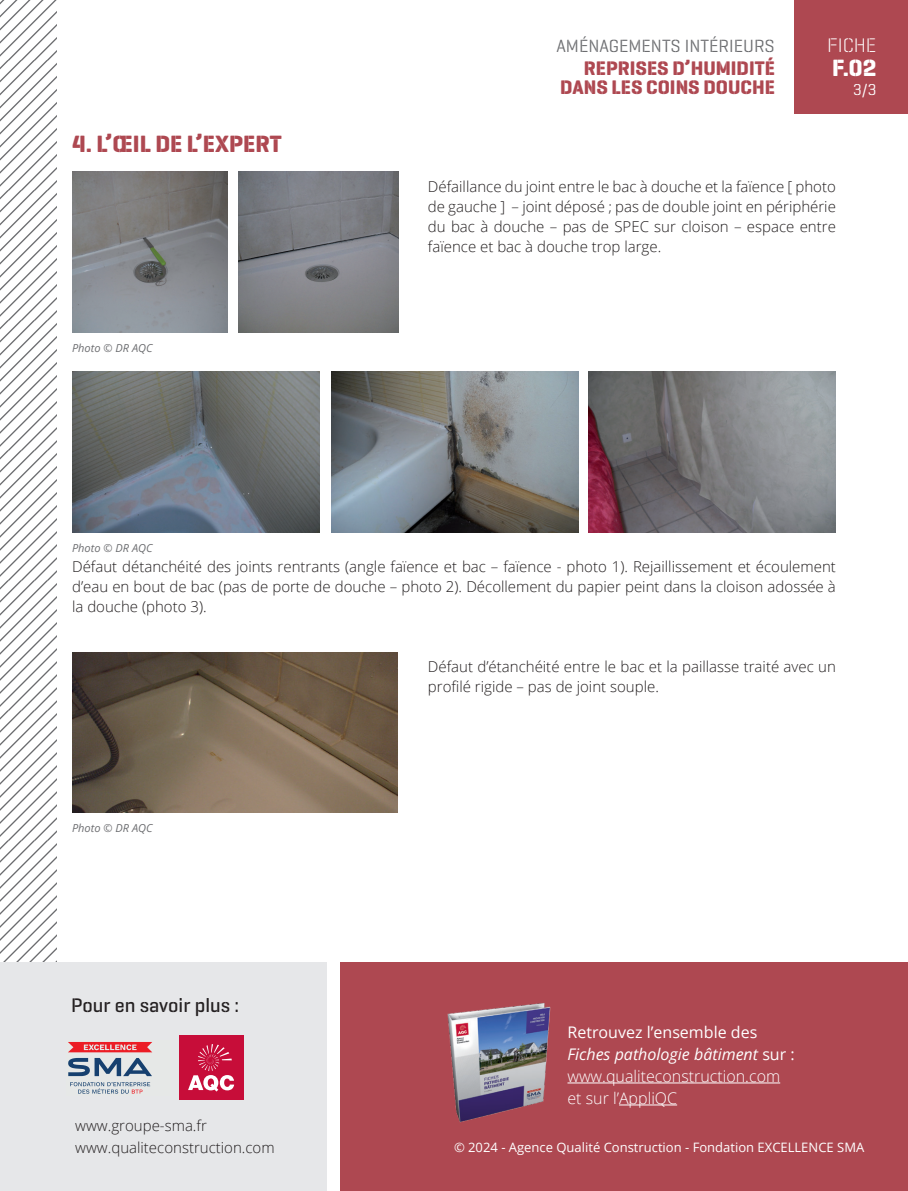
<style>
.page{position:relative;width:908px;height:1191px;background:#fff}
.page>*{position:absolute;margin:0;border:0;box-sizing:border-box;transform-origin:0 0}
.TITRE{font:700 24px "Geogrotesque Stencil A";color:#ae4851}
.t1{font:700 24px "Geogrotesque Stencil A";color:#fff}
.t2{font:700 20px/19px "Geogrotesque Stencil A";color:#ae4851;text-align:right}
.bold_vert{font:500 20px "Geogrotesque Stencil A";color:#231f20}
.t3{font:20px "Geogrotesque Stencil C Lg";color:#fff}
.t4{font:18px "Geogrotesque Stencil A";color:#6c6d70}
.t5{font:300 16px "Open Sans";color:#fff}
.t6{font:italic 16px "Open Sans";color:#fff}
.t7{font:16px "Open Sans";color:#fff}
.t8{font:16px "Geogrotesque Stencil A";color:#fff}
.t9{font:300 15px/20px "Open Sans";color:#231f20;text-align:justify}
.t10{font:13px "Open Sans";color:#fff}
.legende{font:italic 300 11px "Open Sans";color:#6c6d70}
.s1{font-style:normal}
.s2{font-style:inherit}
</style>
<div class="page">
<div style="left:794px;top:0;width:113px;height:113px;background:#ae4851"></div>
<svg style="left:0;top:0;width:57px;height:962px"></svg>
<img style="left:72px;top:172px;width:155px;height:160px">
<img style="left:239px;top:172px;width:159px;height:160px">
<img style="left:72px;top:372px;width:247px;height:160px">
<img style="left:588px;top:372px;width:247px;height:160px">
<img style="left:331px;top:372px;width:247px;height:160px">
<img style="left:72px;top:652px;width:325px;height:160px">
<div style="left:0;top:962px;width:326px;height:229px;background:#e6e7e9"></div>
<div style="left:340px;top:962px;width:567px;height:229px;background:#ae4851"></div>
<img style="left:447px;top:1003px;width:127px;height:120px">
<hr style="left:567px;top:1082px;width:212px;height:1px;background:#fff">
<hr style="left:618px;top:1104px;width:58px;height:1px;background:#fff">
<div style="left:179px;top:1035px;width:64px;height:65px;background:#c70d39"></div>
<svg style="left:188px;top:1044px;width:46px;height:47px"></svg>
<svg style="left:68px;top:1042px;width:84px;height:10px"></svg>
<svg style="left:68px;top:1058px;width:84px;height:18px"></svg>
<svg style="left:70px;top:1082px;width:80px;height:11px"></svg>
<p class="TITRE" style="left:72px;top:129px;width:211px">4. L’ŒIL DE L’EXPERT</p>
<p class="legende" style="left:72px;top:340px;width:82px">Photo © DR AQC</p>
<p class="legende" style="left:72px;top:540px;width:82px">Photo © DR AQC</p>
<p class="t4" style="left:556px;top:34px;width:220px">AMÉNAGEMENTS INTÉRIEURS</p>
<h2 class="t2" style="left:560px;top:58px;width:216px">REPRISES D’HUMIDITÉ<br>DANS LES COINS DOUCHE</h2>
<h2 class="t3" style="left:826px;top:33px;width:51px">FICHE</h2>
<h1 class="t1" style="left:831px;top:53px;width:46px">F.02</h1>
<p class="t8" style="left:852px;top:79px;width:25px">3/3</p>
<p class="t9" style="left:428px;top:176px;width:409px">Défaillance du joint entre le bac à douche et la faïence [ photo de gauche ] – joint déposé ; pas de double joint en périphérie du bac à douche – pas de SPEC sur cloison – espace entre faïence et bac à douche trop large.</p>
<p class="t9" style="left:72px;top:556px;width:765px">Défaut détanchéité des joints rentrants (angle faïence et bac – faïence - photo 1). Rejaillissement et écoulement d’eau en bout de bac (pas de porte de douche – photo 2). Décollement du papier peint dans la cloison adossée à la douche (photo 3).</p>
<p class="legende" style="left:72px;top:820px;width:82px">Photo © DR AQC</p>
<p class="bold_vert" style="left:71px;top:993px;width:169px">Pour en savoir plus :</p>
<p class="t9" style="left:75px;top:1115px;width:133px">www.groupe-sma.fr</p>
<p class="t9" style="left:75px;top:1137px;width:201px">www.qualiteconstruction.com</p>
<p class="t9" style="left:428px;top:656px;width:409px">Défaut d’étanchéité entre le bac et la paillasse traité avec un profilé rigide – pas de joint souple.</p>
<p class="t7" style="left:567px;top:1021px;width:191px">Retrouvez l’ensemble des</p>
<p class="t6" style="left:567px;top:1042px;width:229px">Fiches pathologie bâtiment <span class="s1">sur :</span></p>
<p class="t5" style="left:567px;top:1065px;width:214px">www.qualiteconstruction.com</p>
<p class="t5" style="left:567px;top:1087px;width:111px">et sur l’AppliQC</p>
<p class="t10" style="left:454px;top:1138px;width:411px">© <span class="s2">2024</span> - Agence Qualité Construction - Fondation EXCELLENCE SMA</p>
</div>
